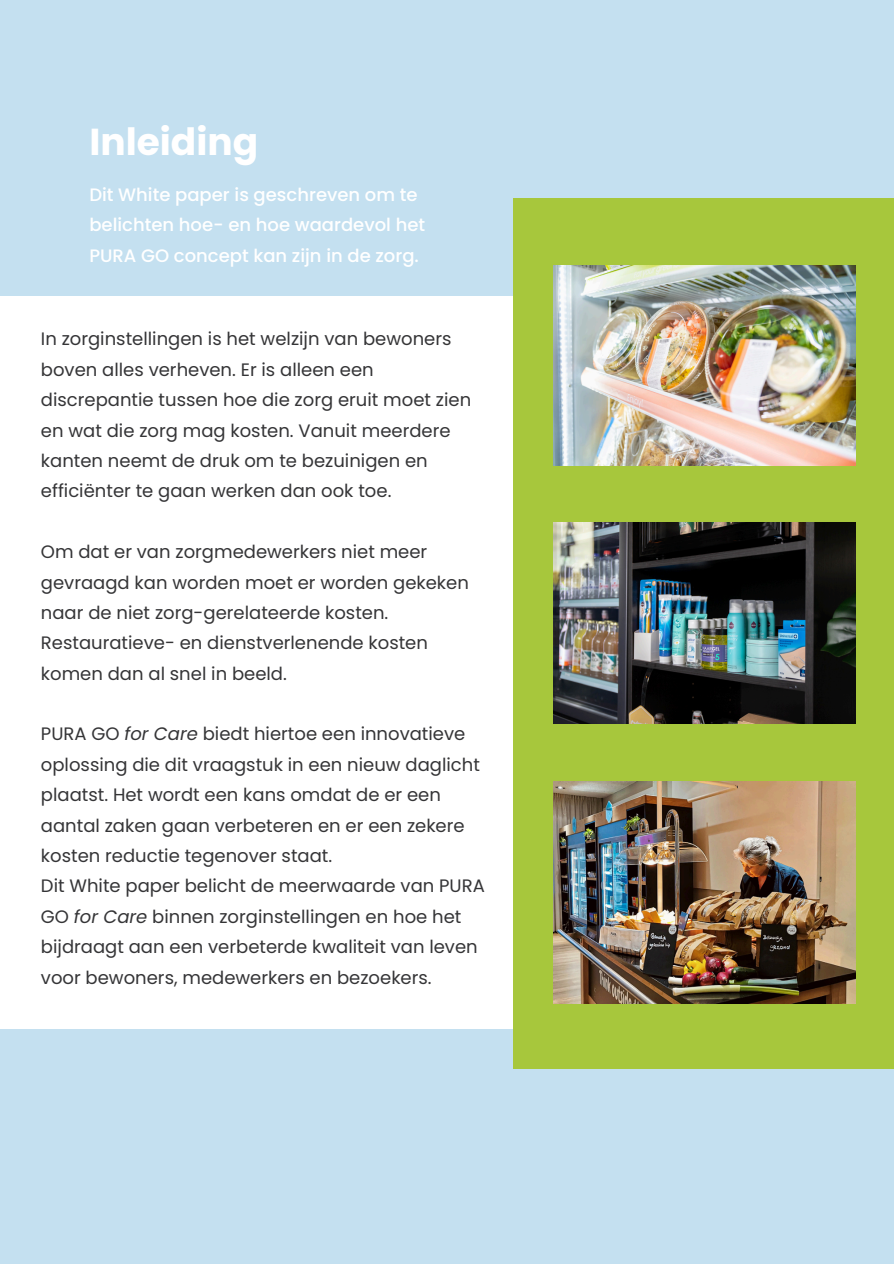
<style>
.page{position:relative;width:894px;height:1264px;background:#fff}
.page>*{position:absolute;margin:0;border:0;box-sizing:border-box;transform-origin:0 0}
.t1{font:700 37.5px "Poppins";color:#fff}
.t2{font:18px/30.3px "Poppins";color:#353537}
.t3{font:500 18px/30.3px "Poppins";color:#fff}
.s1{font-style:italic}
</style>
<div class="page">
<div style="left:0;top:0;width:893px;height:1263px;background:#c4e0f0"></div>
<div style="left:0;top:296px;width:513px;height:732px;background:#fff"></div>
<div style="left:513px;top:198px;width:380px;height:870px;background:#a7c73c"></div>
<img style="left:553px;top:523px;width:302px;height:200px">
<img style="left:553px;top:265px;width:302px;height:200px">
<img style="left:553px;top:781px;width:302px;height:222px">
<h1 class="t1" style="left:89px;top:116px;width:170px">Inleiding</h1>
<h2 class="t3" style="left:89px;top:179px;width:337px">Dit White paper is geschreven om te belichten hoe- en hoe waardevol het<br>PURA GO concept kan zijn in de zorg.</h2>
<p class="t2" style="left:41px;top:324px;width:431px">In zorginstellingen is het welzijn van bewoners boven alles verheven. Er is alleen een discrepantie tussen hoe die zorg eruit moet zien en wat die zorg mag kosten. Vanuit meerdere kanten neemt de druk om te bezuinigen en efficiënter te gaan werken dan ook toe.</p>
<p class="t2" style="left:41px;top:536px;width:429px">Om dat er van zorgmedewerkers niet meer gevraagd kan worden moet er worden gekeken naar de niet zorg-gerelateerde kosten.<br>Restauratieve- en dienstverlenende kosten komen dan al snel in beeld.</p>
<p class="t2" style="left:41px;top:719px;width:440px">PURA GO <span class="s1">for Care</span> biedt hiertoe een innovatieve oplossing die dit vraagstuk in een nieuw daglicht plaatst. Het wordt een kans omdat de er een aantal zaken gaan verbeteren en er een zekere kosten reductie tegenover staat.</p>
<p class="t2" style="left:41px;top:871px;width:445px">Dit White paper belicht de meerwaarde van PURA GO <span class="s1">for Care</span> binnen zorginstellingen en hoe het bijdraagt aan een verbeterde kwaliteit van leven voor bewoners, medewerkers en bezoekers.</p>
</div>
